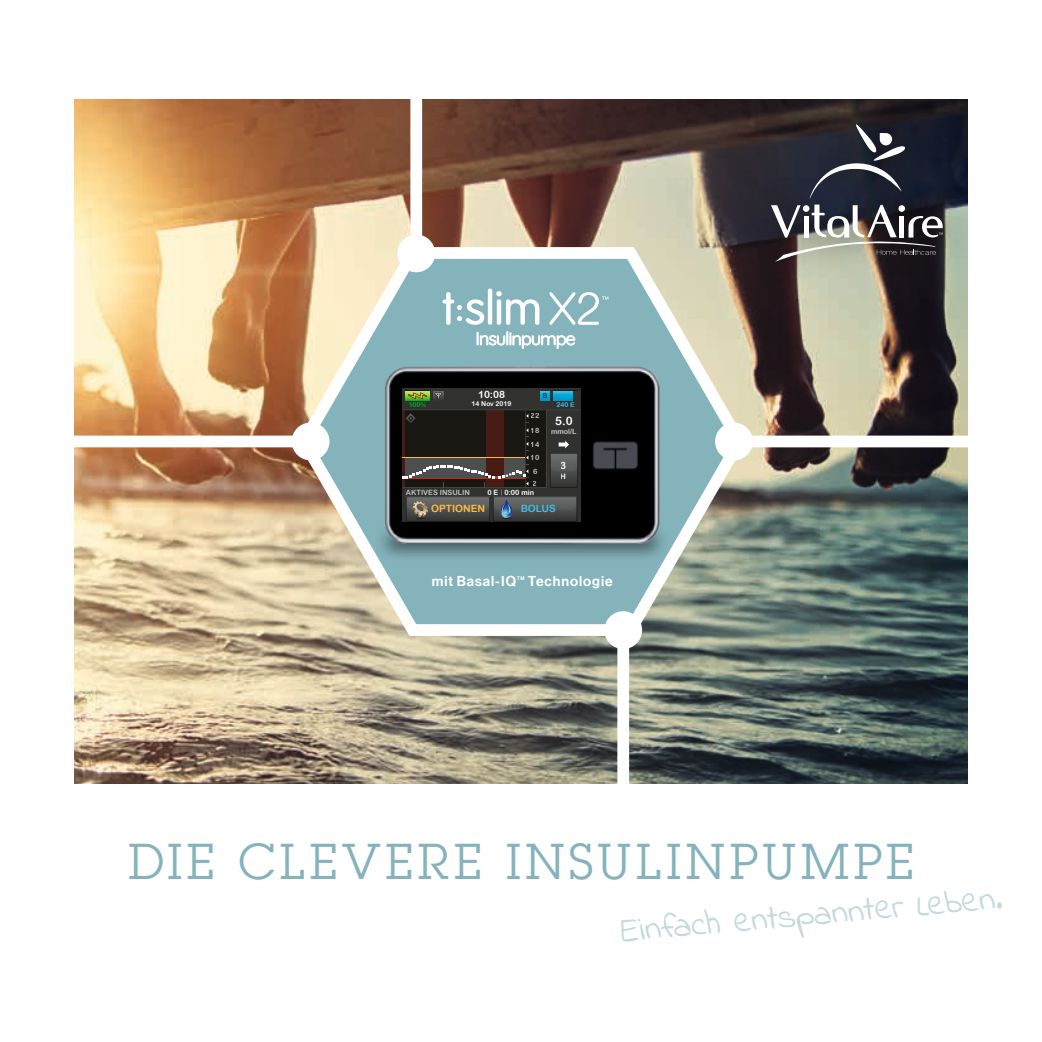
<style>
.page{position:relative;width:1042px;height:1042px;background:#fff}
.page>*{position:absolute;margin:0;border:0;box-sizing:border-box;transform-origin:0 0}
.t1{font:49px "Lubalin Graph Std";letter-spacing:.095em;color:#84b3bc}
.t2{font:35px "Indie Flower";color:#c2d9de}
.t3{font:18.03px "Quicksand";letter-spacing:-.05em;color:#fff}
.t4{font:14px "N Haas Grotesk DS Std 65 Md";letter-spacing:.065em;color:#fff}
.t5{font:11.72px "Arial Rounded MT Bold";color:#fff}
.t6{font:9.97px "Arial Rounded MT Bold";color:#ffbc44}
.t7{font:9.97px "Arial Rounded MT Bold";color:#fff}
.t8{font:9.97px "Arial Rounded MT Bold";color:#40bee6}
.t9{font:7.52px "Arial Rounded MT Bold";color:#fff}
.t10{font:7.17px/13.8px "Arial Rounded MT Bold";color:#c2c4c4;text-align:center}
.t11{font:7.17px "Arial Rounded MT Bold";color:#fff}
.t12{font:6.65px "Arial Rounded MT Bold";color:#fff}
.t13{font:6.65px "Arial Rounded MT Bold";color:#40bee6}
.t14{font:6.65px "Arial Rounded MT Bold";color:#00b027}
.t15{font:6.65px "Helvetica";color:#11110f}
.t16{font:5.08px "N Haas Grotesk DS Std 65 Md";color:#fff}
.s1{font-family:"Arial";font-size:6.12px;color:#c2c4c4}
</style>
<div class="page">
<img style="left:74px;top:99px;width:336px;height:336px">
<img style="left:629px;top:447px;width:338px;height:337px">
<img style="left:422px;top:99px;width:545px;height:336px">
<img style="left:74px;top:447px;width:543px;height:337px">
<svg style="left:288px;top:237px;width:467px;height:409px;background:#adbbb1"></svg>
<svg style="left:442px;top:289px;width:97px;height:36px"></svg>
<svg style="left:549px;top:292px;width:59px;height:33px"></svg>
<div style="left:604px;top:611px;width:38px;height:38px;background:#fff;border-radius:50%"></div>
<div style="left:715px;top:422px;width:38px;height:38px;background:#fff;border-radius:50%"></div>
<div style="left:732px;top:435px;width:266px;height:12px;background:#fff"></div>
<div style="left:292px;top:422px;width:37px;height:38px;background:#fff;border-radius:50%"></div>
<div style="left:44px;top:435px;width:268px;height:12px;background:#fff"></div>
<div style="left:397px;top:234px;width:38px;height:38px;background:#fff;border-radius:50%"></div>
<div style="left:373px;top:522px;width:296px;height:40px;background:#7facb4"></div>
<img style="left:372px;top:364px;width:299px;height:192px">
<div style="left:402px;top:388px;width:179px;height:134px;background:#313230"></div>
<svg style="left:553px;top:390px;width:25px;height:11px"></svg>
<svg style="left:540px;top:391px;width:37px;height:9px"></svg>
<svg style="left:406px;top:496px;width:171px;height:26px"></svg>
<svg style="left:405px;top:390px;width:25px;height:11px"></svg>
<svg style="left:406px;top:391px;width:37px;height:9px"></svg>
<svg style="left:402px;top:410px;width:176px;height:78px;background:#352e29"></svg>
<div style="left:747px;top:101px;width:221px;height:184px;background:#11110f;opacity:.75"></div>
<svg style="left:771px;top:205px;width:172px;height:57px"></svg>
<svg style="left:810px;top:124px;width:95px;height:75px;background:#3a3d48"></svg>
<p class="t14" style="left:409px;top:401px;width:19px">100%</p>
<h3 class="t3" style="left:475px;top:324px;width:102px">Insulinpumpe</h3>
<h3 class="t7" style="left:478px;top:389px;width:29px">10:08</h3>
<p class="t12" style="left:471px;top:400px;width:41px">14 Nov 2019</p>
<p class="t13" style="left:556px;top:401px;width:20px">240 E</p>
<p class="t15" style="left:542px;top:391px;width:6px">B</p>
<p class="t10" style="left:531px;top:409px;width:10px">22<br>18<br>14<br>10<br>6</p>
<p class="t10" style="left:533px;top:477px;width:6px">2</p>
<h3 class="t5" style="left:555px;top:414px;width:19px">5.0</h3>
<p class="t10" style="left:551px;top:424px;width:27px">mmol/L</p>
<h3 class="t7" style="left:561px;top:459px;width:7px">3</h3>
<p class="t9" style="left:561px;top:471px;width:7px">H</p>
<p class="t10" style="left:406px;top:485px;width:66px">AKTIVES INSULIN</p>
<p class="t11" style="left:487px;top:488px;width:48px">0 E <span class="s1">|</span> 0:00 min</p>
<h3 class="t6" style="left:431px;top:503px;width:55px">OPTIONEN</h3>
<h3 class="t8" style="left:521px;top:503px;width:37px">BOLUS</h3>
<h3 class="t4" style="left:432px;top:573px;width:86px">mit Basal-IQ</h3>
<p class="t16" style="left:517px;top:575px;width:9px">TM</p>
<h3 class="t4" style="left:528px;top:573px;width:86px">Technologie</h3>
<h1 class="t1" style="left:128px;top:831px;width:787px">DIE CLEVERE INSULINPUMPE</h1>
<h2 class="t2" style="left:619px;top:907px;width:384px;rotate:-5deg">Einfach entspannter Leben.</h2>
</div>
